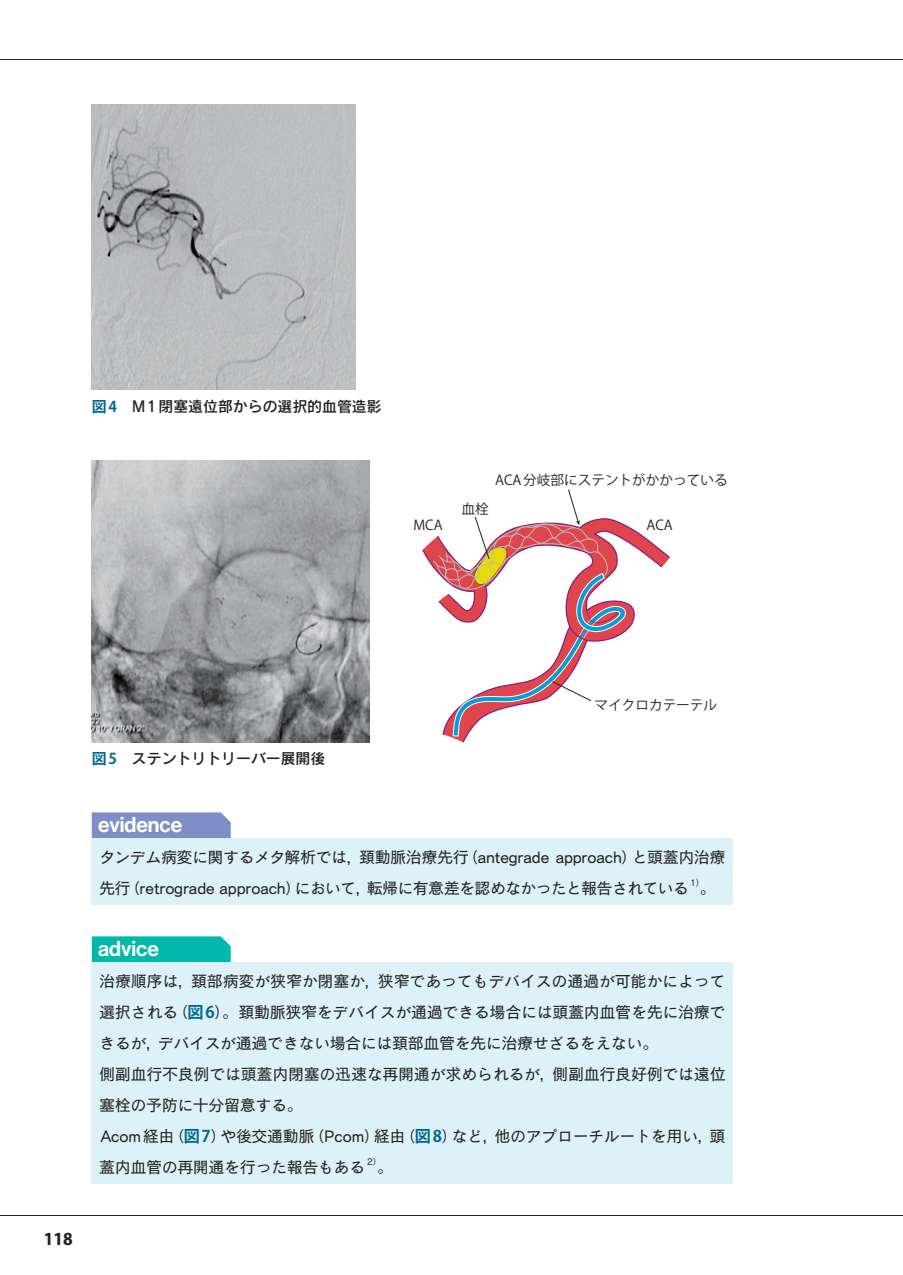
<style>
.page{position:relative;width:903px;height:1275px;background:#fff}
.page>*{position:absolute;margin:0;border:0;box-sizing:border-box;transform-origin:0 0}
.t1{font:21px "N Haas Grotesk DS Pro 65 Md";color:#fff}
.t2{font:700 semi-condensed 18.55px "Myriad Pro";color:#231f20}
.t3{font:16.1px/31px "Cezanne Pro N M";letter-spacing:-.025em;color:#231f20}
.t4{font:14.88px "Rodin Pro N DB";color:#231f20}
.t5{font:13.65px "Koz Go Pr 6 N";color:#231f20}
.s1{font-family:"Koz Go Pr 6 N";font-weight:700;color:#006991}
</style>
<div class="page">
<hr style="left:0;top:1215px;width:903px;height:1px;background:#231f20">
<hr style="left:0;top:59px;width:903px;height:1px;background:#231f20">
<div style="left:92px;top:812px;width:139px;height:26px;background:#7e8ec7"></div>
<div style="left:92px;top:838px;width:641px;height:67px;background:#ddf2f8"></div>
<div style="left:92px;top:936px;width:139px;height:26px;background:#00b8ac"></div>
<div style="left:92px;top:962px;width:641px;height:98px;background:#ddf2f8"></div>
<div style="left:92px;top:1055px;width:641px;height:67px;background:#ddf2f8"></div>
<div style="left:92px;top:1117px;width:641px;height:67px;background:#ddf2f8"></div>
<img style="left:92px;top:460px;width:277px;height:283px">
<svg style="left:422px;top:489px;width:248px;height:254px"></svg>
<img style="left:92px;top:104px;width:263px;height:285px">
<p class="t4" style="left:92px;top:396px;width:291px"><span class="s1">図4</span>　M1閉塞遠位部からの選択的血管造影</p>
<p class="t5" style="left:495px;top:472px;width:234px">ACA 分岐部にステントがかかっている</p>
<p class="t5" style="left:461px;top:501px;width:29px">血栓</p>
<p class="t5" style="left:413px;top:517px;width:31px">MCA</p>
<p class="t5" style="left:646px;top:517px;width:28px">ACA</p>
<p class="t4" style="left:92px;top:749px;width:235px"><span class="s1">図5</span>　ステントリトリーバー展開後</p>
<p class="t5" style="left:594px;top:697px;width:124px">マイクロカテーテル</p>
<h1 class="t1" style="left:98px;top:812px;width:85px">evidence</h1>
<p class="t3" style="left:99px;top:841px;width:628px">タンデム病変に関するメタ解析では，頚動脈治療先行（antegrade approach）と頭蓋内治療先行（retrograde approach）において，転帰に有意差を認めなかったと報告されている <sup>1）</sup>。</p>
<h1 class="t1" style="left:98px;top:936px;width:62px">advice</h1>
<p class="t3" style="left:99px;top:965px;width:628px">治療順序は，頚部病変が狭窄か閉塞か，狭窄であってもデバイスの通過が可能かによって選択される（<span class="s1">図6</span>）。頚動脈狭窄をデバイスが通過できる場合には頭蓋内血管を先に治療できるが，デバイスが通過できない場合には頚部血管を先に治療せざるをえない。<br>側副血行不良例では頭蓋内閉塞の迅速な再開通が求められるが，側副血行良好例では遠位塞栓の予防に十分留意する。<br>Acom経由（<span class="s1">図7</span>）や後交通動脈（Pcom）経由（<span class="s1">図8</span>）など，他のアプローチルートを用い，頭蓋内血管の再開通を行った報告もある <sup>2）</sup></p>
<p class="t3" style="left:377px;top:1151px;width:18px">。</p>
<p class="t2" style="left:44px;top:1226px;width:30px">118</p>
</div>
